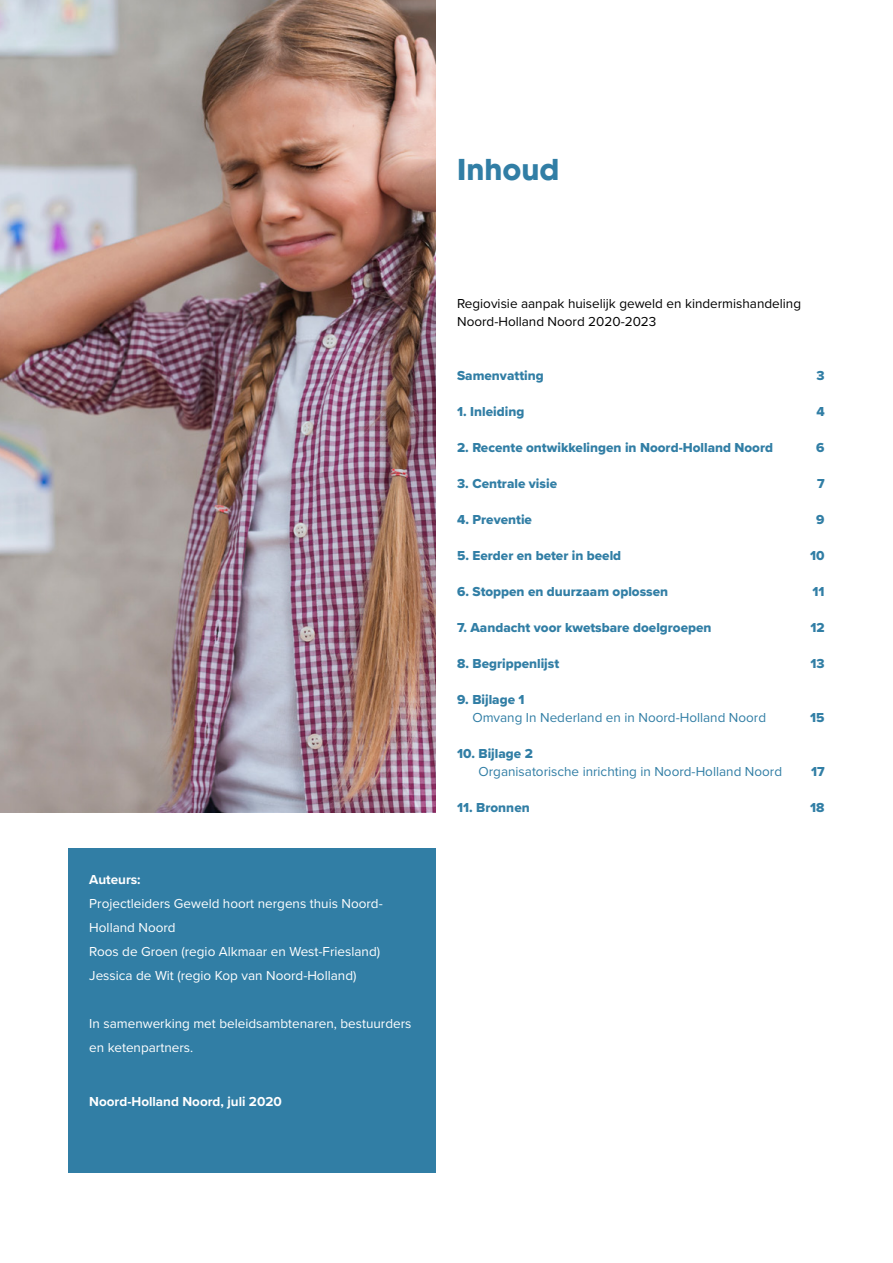
<style>
.page{position:relative;width:893px;height:1263px;background:#fff}
.page>*{position:absolute;margin:0;border:0;box-sizing:border-box;transform-origin:0 0}
.t1{font:700 28.5px "ITC Avant Garde Pro";color:#317ea5}
.t2{font:13.5px "Proxima Nova Extrabld";color:#317ea5}
.t3{font:13.5px/24px "Proxima Nova";color:#fff}
.t4{font:13.5px "Proxima Nova";color:#317ea5}
.t5{font:13.5px/18px "Proxima Nova";color:#000}
.t6{font:700 13.5px "Proxima Nova";color:#fff}
</style>
<div class="page">
<div style="left:68px;top:848px;width:368px;height:324px;background:#317ea5"></div>
<img style="left:0;top:0;width:436px;height:812px">
<h1 class="t1" style="left:457px;top:151px;width:104px">Inhoud</h1>
<p class="t6" style="left:89px;top:870px;width:53px">Auteurs:</p>
<p class="t3" style="left:89px;top:891px;width:295px">Projectleiders Geweld hoort nergens thuis Noord-Holland Noord<br>Roos de Groen (regio Alkmaar en West-Friesland)<br>Jessica de Wit (regio Kop van Noord-Holland)</p>
<p class="t3" style="left:89px;top:1011px;width:324px">In samenwerking met beleidsambtenaren, bestuurders en ketenpartners.</p>
<p class="t6" style="left:89px;top:1092px;width:194px">Noord-Holland Noord, juli 2020</p>
<p class="t5" style="left:457px;top:294px;width:346px">Regiovisie aanpak huiselijk geweld en kindermishandeling<br>Noord-Holland Noord 2020-2023</p>
<p class="t2" style="left:457px;top:365px;width:88px">Samenvatting</p>
<p class="t2" style="left:816px;top:365px;width:10px">3</p>
<p class="t2" style="left:457px;top:401px;width:69px">1. Inleiding</p>
<p class="t2" style="left:816px;top:401px;width:10px">4</p>
<p class="t2" style="left:457px;top:437px;width:317px">2. Recente ontwikkelingen in Noord-Holland Noord</p>
<p class="t2" style="left:816px;top:437px;width:10px">6</p>
<p class="t2" style="left:457px;top:473px;width:101px">3. Centrale visie</p>
<p class="t2" style="left:817px;top:473px;width:9px">7</p>
<p class="t2" style="left:457px;top:509px;width:76px">4. Preventie</p>
<p class="t2" style="left:816px;top:509px;width:10px">9</p>
<p class="t2" style="left:457px;top:545px;width:166px">5. Eerder en beter in beeld</p>
<p class="t2" style="left:810px;top:545px;width:16px">10</p>
<p class="t2" style="left:457px;top:581px;width:213px">6. Stoppen en duurzaam oplossen</p>
<p class="t2" style="left:813px;top:581px;width:14px">11</p>
<p class="t2" style="left:457px;top:617px;width:256px">7. Aandacht voor kwetsbare doelgroepen</p>
<p class="t2" style="left:810px;top:617px;width:16px">12</p>
<p class="t2" style="left:457px;top:653px;width:104px">8. Begrippenlijst</p>
<p class="t2" style="left:810px;top:653px;width:16px">13</p>
<p class="t2" style="left:457px;top:689px;width:69px">9. Bijlage 1</p>
<p class="t4" style="left:472px;top:707px;width:295px">Omvang In Nederland en in Noord-Holland Noord</p>
<p class="t2" style="left:810px;top:707px;width:16px">15</p>
<p class="t2" style="left:457px;top:743px;width:77px">10. Bijlage 2</p>
<p class="t4" style="left:478px;top:761px;width:305px">Organisatorische inrichting in Noord-Holland Noord</p>
<p class="t2" style="left:811px;top:761px;width:15px">17</p>
<p class="t2" style="left:457px;top:797px;width:74px">11. Bronnen</p>
<p class="t2" style="left:810px;top:797px;width:16px">18</p>
</div>
